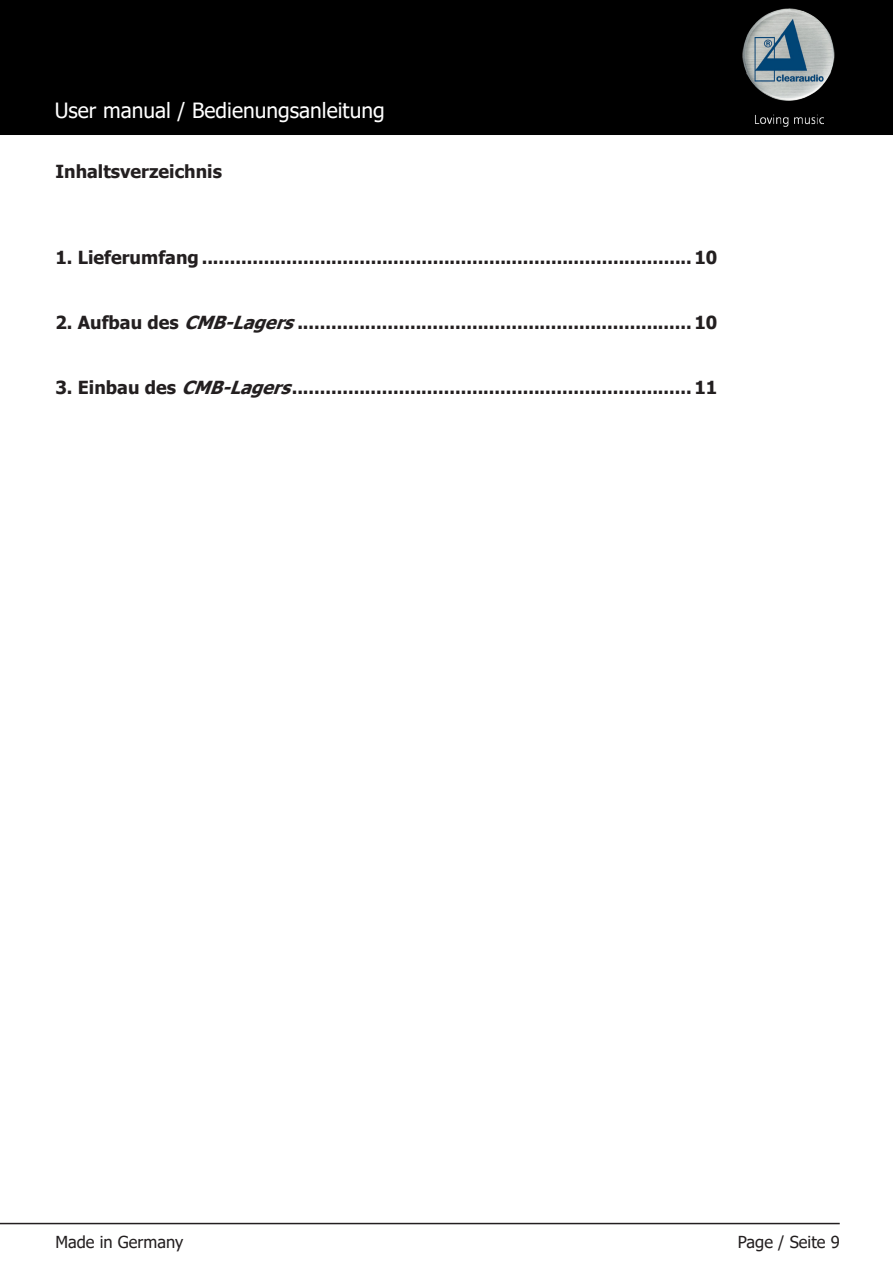
<style>
.page{position:relative;width:893px;height:1263px;background:#fff}
.page>*{position:absolute;margin:0;border:0;box-sizing:border-box;transform-origin:0 0}
.t1{font:21px "Tahoma";color:#fff}
.t2{font:700 18px "Tahoma";color:#231f20}
.t3{font:16.5px "Tahoma";color:#231f20}
.s1{font-style:italic}
</style>
<div class="page">
<div style="left:0;top:0;width:893px;height:135px;background:#000"></div>
<img style="left:739px;top:9px;width:101px;height:118px">
<hr style="left:0;top:1223px;width:840px;height:1px;background:#231f20">
<p class="t1" style="left:55px;top:96px;width:331px">User manual / Bedienungsanleitung</p>
<p class="t2" style="left:55px;top:159px;width:168px">Inhaltsverzeichnis</p>
<p class="t2" style="left:55px;top:245px;width:663px">1. Lieferumfang .......................................................................................10</p>
<p class="t2" style="left:55px;top:310px;width:663px">2. Aufbau des <span class="s1">CMB-Lagers</span>......................................................................10</p>
<p class="t2" style="left:55px;top:375px;width:663px">3. Einbau des <span class="s1">CMB-Lagers</span>.......................................................................11</p>
<p class="t3" style="left:55px;top:1231px;width:129px">Made in Germany</p>
<p class="t3" style="left:738px;top:1231px;width:103px">Page / Seite 9</p>
</div>
